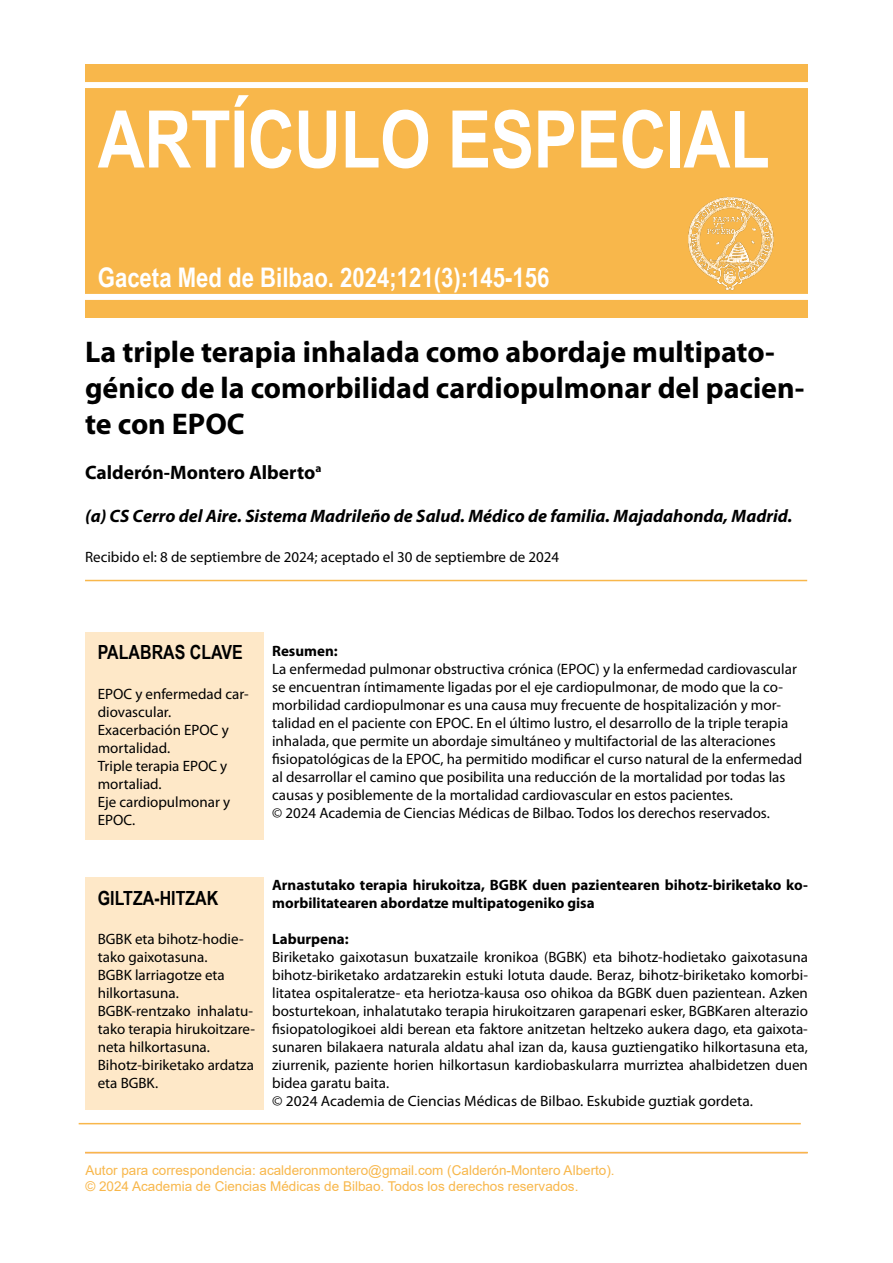
<style>
.page{position:relative;width:893px;height:1263px;background:#fff}
.page>*{position:absolute;margin:0;border:0;box-sizing:border-box;transform-origin:0 0}
.t1{font:700 79.5px "Arial Narrow";letter-spacing:-.005em;color:#fff}
.t2{font:700 30px/36px "Myriad Pro";color:#000}
.t3{font:700 27px "Arial Narrow";color:#fff}
.t4{font:700 19.5px "Arial Narrow";color:#000}
.t5{font:700 19.5px "Myriad Pro";color:#000}
.t6{font:italic 700 18px "Myriad Pro";color:#000}
.t7{font:15px/18px "Myriad Pro";color:#000}
.t8{font:700 15px/18px "Myriad Pro";color:#000}
.t9{font:13.5px/16.2px "Arial";color:#f8b74b}
</style>
<div class="page">
<div style="left:85px;top:878px;width:179px;height:232px;background:#fee8c8"></div>
<div style="left:85px;top:632px;width:179px;height:208px;background:#fee8c8"></div>
<div style="left:85px;top:65px;width:722px;height:253px;background:#f8b74b"></div>
<div style="left:26px;top:82px;width:865px;height:6px;background:#fff"></div>
<div style="left:26px;top:294px;width:865px;height:6px;background:#fff"></div>
<hr style="left:85px;top:1152px;width:723px;height:1px;background:#f8b74b">
<hr style="left:79px;top:1123px;width:722px;height:1px;background:#f8b74b">
<hr style="left:85px;top:580px;width:722px;height:1px;background:#f8b74b">
<img style="left:680px;top:197px;width:98px;height:97px">
<h1 class="t1" style="left:98px;top:79px;width:674px">ARTÍCULO ESPECIAL</h1>
<h1 class="t1" style="left:98px;top:79px;width:555px">O IGINAL BREVE</h1>
<h3 class="t3" style="left:98px;top:257px;width:453px">Gaceta Med de Bilbao. 2024;121(3):145-156</h3>
<h3 class="t3" style="left:196px;top:257px;width:369px">é ica de Bilbao. 20 3;110(2):XX-XX</h3>
<h2 class="t2" style="left:85px;top:333px;width:721px">La triple terapia inhalada como abordaje multipato&shy;génico de la comorbilidad cardiopulmonar del pacien&shy;te con EPOC</h2>
<h3 class="t5" style="left:85px;top:460px;width:238px">Calderón-Montero Alberto<sup>a</sup></h3>
<p class="t6" style="left:85px;top:504px;width:709px">(a) CS Cerro del Aire. Sistema Madrileño de Salud. Médico de familia. Majadahonda, Madrid.</p>
<p class="t7" style="left:85px;top:547px;width:476px">Recibido el: 8 de septiembre de 2024; aceptado el 30 de septiembre de 2024</p>
<h3 class="t4" style="left:98px;top:637px;width:147px">PALABRAS CLAVE</h3>
<p class="t7" style="left:98px;top:684px;width:153px">EPOC y enfermedad car&shy;diovascular.<br>Exacerbación EPOC y mortalidad.<br>Triple terapia EPOC y mortaliad.<br>Eje cardiopulmonar y<br>EPOC.</p>
<p class="t8" style="left:272px;top:641px;width:67px">Resumen:</p>
<p class="t7" style="left:272px;top:660px;width:532px">La enfermedad pulmonar obstructiva crónica (EPOC) y la enfermedad cardiovascular se encuentran íntimamente ligadas por el eje cardiopulmonar, de modo que la co&shy;morbilidad cardiopulmonar es una causa muy frecuente de hospitalización y mor&shy;talidad en el paciente con EPOC. En el último lustro, el desarrollo de la triple terapia inhalada, que permite un abordaje simultáneo y multifactorial de las alteraciones fisiopatológicas de la EPOC, ha permitido modificar el curso natural de la enfermedad al desarrollar el camino que posibilita una reducción de la mortalidad por todas las causas y posiblemente de la mortalidad cardiovascular en estos pacientes.<br>© 2024 Academia de Ciencias Médicas de Bilbao. Todos los derechos reservados.</p>
<h3 class="t4" style="left:98px;top:883px;width:122px">GILTZA-HITZAK</h3>
<p class="t7" style="left:98px;top:930px;width:159px">BGBK eta bihotz-hodie&shy;tako gaixotasuna.<br>BGBK larriagotze eta hilkortasuna.<br>BGBK-rentzako inhalatu&shy;tako terapia hirukoitzare&shy;neta hilkortasuna.<br>Bihotz-biriketako ardatza eta BGBK.</p>
<p class="t8" style="left:272px;top:875px;width:537px">Arnastutako terapia hirukoitza, BGBK duen pazientearen bihotz-biriketako ko&shy;morbilitatearen abordatze multipatogeniko gisa</p>
<p class="t8" style="left:272px;top:929px;width:78px">Laburpena:</p>
<p class="t7" style="left:272px;top:948px;width:537px">Biriketako gaixotasun buxatzaile kronikoa (BGBK) eta bihotz-hodietako gaixotasuna bihotz-biriketako ardatzarekin estuki lotuta daude. Beraz, bihotz-biriketako komorbi&shy;litatea ospitaleratze- eta heriotza-kausa oso ohikoa da BGBK duen pazientean. Azken bosturtekoan, inhalatutako terapia hirukoitzaren garapenari esker, BGBKaren alterazio fisiopatologikoei aldi berean eta faktore anitzetan heltzeko aukera dago, eta gaixota&shy;sunaren bilakaera naturala aldatu ahal izan da, kausa guztiengatiko hilkortasuna eta, ziurrenik, paziente horien hilkortasun kardiobaskularra murriztea ahalbidetzen duen bidea garatu baita.<br>© 2024 Academia de Ciencias Médicas de Bilbao. Eskubide guztiak gordeta.</p>
<p class="t9" style="left:85px;top:1162px;width:531px">Autor para correspondencia: acalderonmontero@gmail.com (Calderón-Montero Alberto). © 2024 Academia de Ciencias Médicas de Bilbao. Todos los derechos reservados.</p>
</div>
